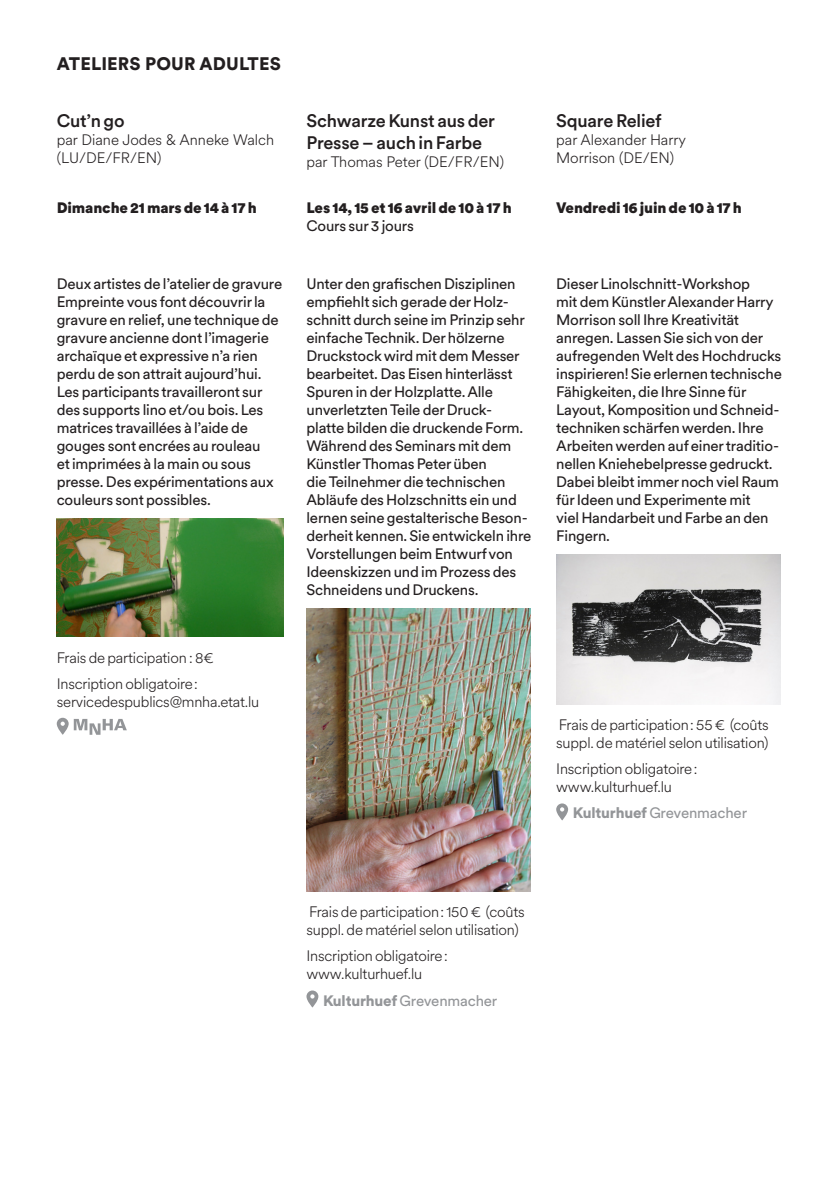
<style>
.page{position:relative;width:840px;height:1191px;background:#fff}
.page>*{position:absolute;margin:0;border:0;box-sizing:border-box;transform-origin:0 0}
.t1{font:500 18px/21.6px "Circular XX";letter-spacing:-.01em;color:#231f20}
.t2{font:900 18px "Circular XX";letter-spacing:.01em;color:#231f20}
.t3{font:15px/18px "Circular XX";letter-spacing:-.015em;color:#231f20}
.t4{font:300 15px/18px "Circular XX";letter-spacing:-.015em;color:#231f20}
.t5{font:900 15px "Circular XX";letter-spacing:-.01em;color:#231f20}
.t6{font:15px "Circular XX";letter-spacing:-.015em;color:#939598}
.s1{font-weight:900}
</style>
<div class="page">
<img style="left:57px;top:519px;width:226px;height:117px">
<svg style="left:57px;top:718px;width:70px;height:17px"></svg>
<img style="left:306px;top:609px;width:224px;height:282px">
<svg style="left:306px;top:990px;width:12px;height:17px"></svg>
<img style="left:556px;top:555px;width:224px;height:149px">
<svg style="left:556px;top:803px;width:11px;height:17px"></svg>
<h5 class="t2" style="left:57px;top:51px;width:225px">ATELIERS POUR ADULTES</h5>
<p class="t1" style="left:57px;top:109px;width:69px">Cut’n go</p>
<p class="t4" style="left:57px;top:130px;width:219px">par Diane Jodes &amp; Anneke Walch (LU/DE/FR/EN)</p>
<p class="t5" style="left:57px;top:197px;width:201px">Dimanche 21 mars de 14 à 17 h</p>
<p class="t3" style="left:57px;top:273px;width:227px">Deux artistes de l’atelier de gravure Empreinte vous font découvrir la gravure en relief, une technique de gravure ancienne dont l’imagerie archaïque et expressive n’a rien perdu de son attrait aujourd’hui.<br>Les participants travailleront sur des supports lino et/ou bois. Les matrices travaillées à l’aide de gouges sont encrées au rouleau<br>et imprimées à la main ou sous presse. Des expérimentations aux couleurs sont possibles.</p>
<p class="t4" style="left:57px;top:648px;width:158px">Frais de participation : 8€</p>
<p class="t4" style="left:57px;top:674px;width:204px">Inscription obligatoire: servicedespublics@mnha.etat.lu</p>
<p class="t1" style="left:306px;top:109px;width:190px">Schwarze Kunst aus der<br>Presse – auch in Farbe</p>
<p class="t4" style="left:306px;top:152px;width:199px">par Thomas Peter (DE/FR/EN)</p>
<p class="t5" style="left:306px;top:197px;width:206px">Les 14, 15 et 16 avril de 10 à 17 h</p>
<p class="t3" style="left:306px;top:216px;width:109px">Cours sur 3 jours</p>
<p class="t3" style="left:306px;top:273px;width:226px">Unter den grafschen Disziplinen empfehlt sich gerade der Holz&shy;schnitt durch seine im Prinzip sehr einfache Technik. Der hölzerne<br>Druckstock wird mit dem Messer bearbeitet. Das Eisen hinterlässt<br>Spuren in der Holzplatte. Alle unverletzten Teile der Druck&shy;platte bilden die druckende Form.<br>Während des Seminars mit dem<br>KünstlerThomas Peter üben<br>die Teilnehmer die technischen<br>Abläufe des Holzschnitts ein und lernen seine gestalterische Beson&shy;derheit kennen. Sie entwickeln ihre<br>Vorstellungen beim Entwurfvon<br>Ideenskizzen und im Prozess des<br>Schneidens und Druckens.</p>
<p class="t1" style="left:556px;top:109px;width:107px">Square Relief</p>
<p class="t4" style="left:556px;top:130px;width:131px">par Alexander Harry<br>Morrison (DE/EN)</p>
<p class="t5" style="left:556px;top:197px;width:187px">Vendredi 16 juin de 10 à 17 h</p>
<p class="t3" style="left:556px;top:273px;width:227px">Dieser Linolschnitt-Workshop<br>mit dem KünstlerAlexander Harry<br>Morrison soll Ihre Kreativität anregen. Lassen Sie sich von der aufregenden Welt des Hochdrucks inspirieren! Sie erlernen technische<br>Fähigkeiten, die Ihre Sinne für<br>Layout, Komposition und Schneid&shy;techniken schärfen werden. Ihre<br>Arbeiten werden auf einertraditio&shy;nellen Kniehebelpresse gedruckt.<br>Dabei bleibt immer noch viel Raum für Ideen und Experimente mit<br>viel Handarbeit und Farbe an den<br>Fingern.</p>
<p class="t4" style="left:556px;top:715px;width:214px">Frais de participation: 55 € (coûts suppl. de matériel selon utilisation)</p>
<p class="t4" style="left:556px;top:759px;width:143px">Inscription obligatoire: www.kulturhuef.lu</p>
<p class="t6" style="left:572px;top:803px;width:176px"><span class="s1">Kulturhuef</span> Grevenmacher</p>
<p class="t4" style="left:306px;top:902px;width:220px">Frais de participation: 150 € (coûts suppl. de matériel selon utilisation)</p>
<p class="t4" style="left:306px;top:946px;width:143px">Inscription obligatoire: www.kulturhuef.lu</p>
<p class="t6" style="left:323px;top:990px;width:176px"><span class="s1">Kulturhuef</span> Grevenmacher</p>
</div>
